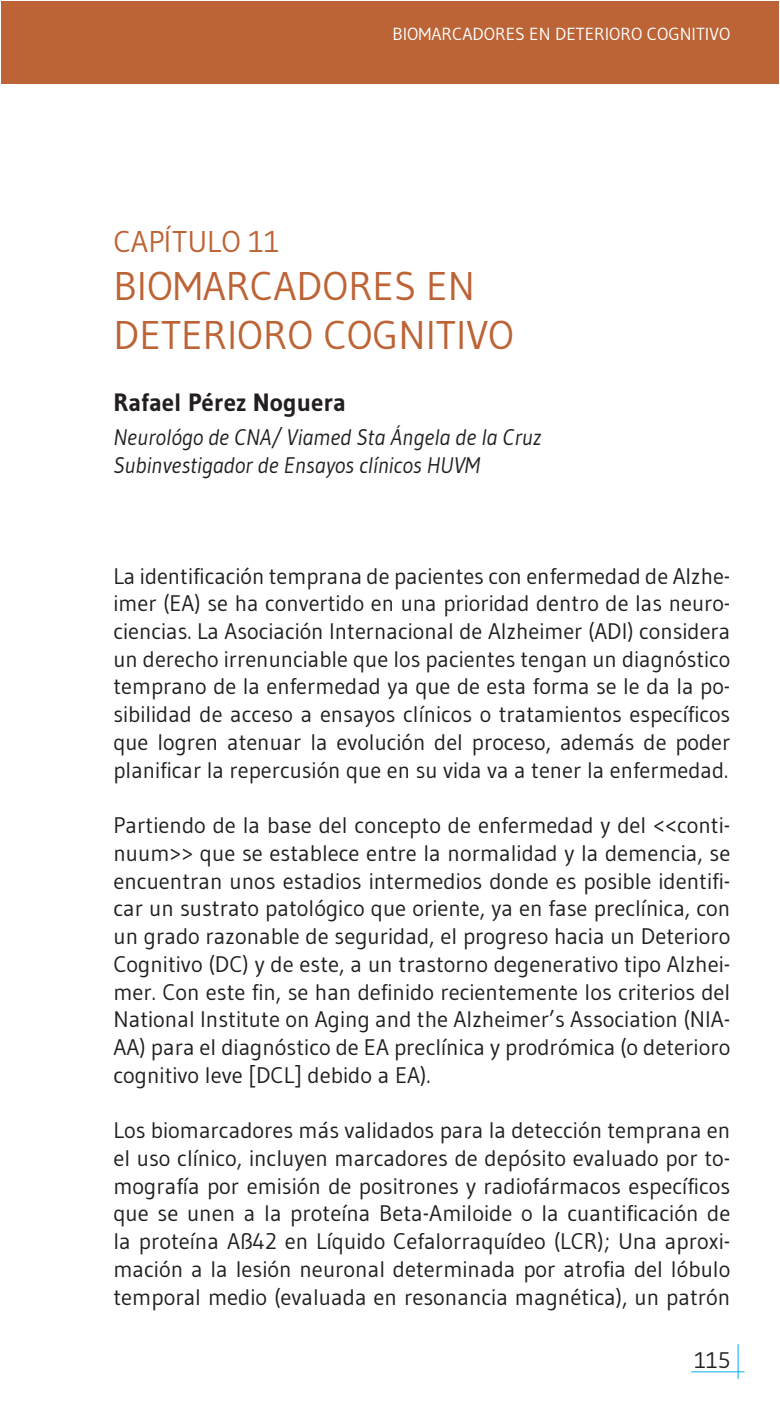
<style>
.page{position:relative;width:780px;height:1418px;background:#fff}
.page>*{position:absolute;margin:0;border:0;box-sizing:border-box;transform-origin:0 0}
.t1{font:40px/48.8px "Gudea";color:#bd6437}
.t2{font:30px "Gudea";color:#bd6437}
.t3{font:700 25px "Gudea";color:#231f20}
.t4{font:22.5px/27.8px "Gudea";color:#231f20;text-align:justify}
.t5{font:italic 22.5px/27.8px "Gudea";color:#231f20}
.t6{font:17.5px "Gudea";color:#fff}
</style>
<div class="page">
<hr style="left:737px;top:1344px;width:1px;height:34px;background:#00aeef">
<hr style="left:691px;top:1371px;width:53px;height:1px;background:#00aeef">
<div style="left:1px;top:1px;width:777px;height:83px;background:#bd6437"></div>
<p class="t6" style="left:392px;top:23px;width:339px">BIOMARCADORES EN DETERIORO COGNITIVO</p>
<h2 class="t2" style="left:113px;top:222px;width:168px">CAPÍTULO 11</h2>
<h1 class="t1" style="left:113px;top:261px;width:402px">BIOMARCADORES EN<br>DETERIORO COGNITIVO</h1>
<p class="t3" style="left:113px;top:386px;width:234px">Rafael Pérez Noguera</p>
<p class="t5" style="left:113px;top:423px;width:429px">Neurológo de CNA/ Viamed Sta Ángela de la Cruz<br>Subinvestigador de Ensayos clínicos HUVM</p>
<p class="t4" style="left:113px;top:561px;width:618px">La identificación temprana de pacientes con enfermedad de Alzhe&shy;imer (EA) se ha convertido en una prioridad dentro de las neuro&shy;ciencias. La Asociación Internacional de Alzheimer (ADI) considera un derecho irrenunciable que los pacientes tengan un diagnóstico temprano de la enfermedad ya que de esta forma se le da la po&shy;sibilidad de acceso a ensayos clínicos o tratamientos específicos que logren atenuar la evolución del proceso, además de poder planificar la repercusión que en su vida va a tener la enfermedad.</p>
<p class="t4" style="left:113px;top:811px;width:618px">Partiendo de la base del concepto de enfermedad y del &lt;&lt;conti&shy;nuum&gt;&gt; que se establece entre la normalidad y la demencia, se encuentran unos estadios intermedios donde es posible identifi&shy;car un sustrato patológico que oriente, ya en fase preclínica, con un grado razonable de seguridad, el progreso hacia un Deterioro Cognitivo (DC) y de este, a un trastorno degenerativo tipo Alzhei&shy;mer. Con este fin, se han definido recientemente los criterios del National Institute on Aging and the Alzheimer’s Association (NIA-AA) para el diagnóstico de EA preclínica y prodrómica (o deterioro cognitivo leve [DCL] debido a EA).</p>
<p class="t4" style="left:113px;top:1116px;width:618px">Los biomarcadores más validados para la detección temprana en el uso clínico, incluyen marcadores de depósito evaluado por to&shy;mografía por emisión de positrones y radiofármacos específicos que se unen a la proteína Beta-Amiloide o la cuantificación de la proteína Aß42 en Líquido Cefalorraquídeo (LCR); Una aproxi&shy;mación a la lesión neuronal determinada por atrofia del lóbulo temporal medio (evaluada en resonancia magnética), un patrón</p>
<p class="t4" style="left:694px;top:1345px;width:37px">115</p>
</div>
